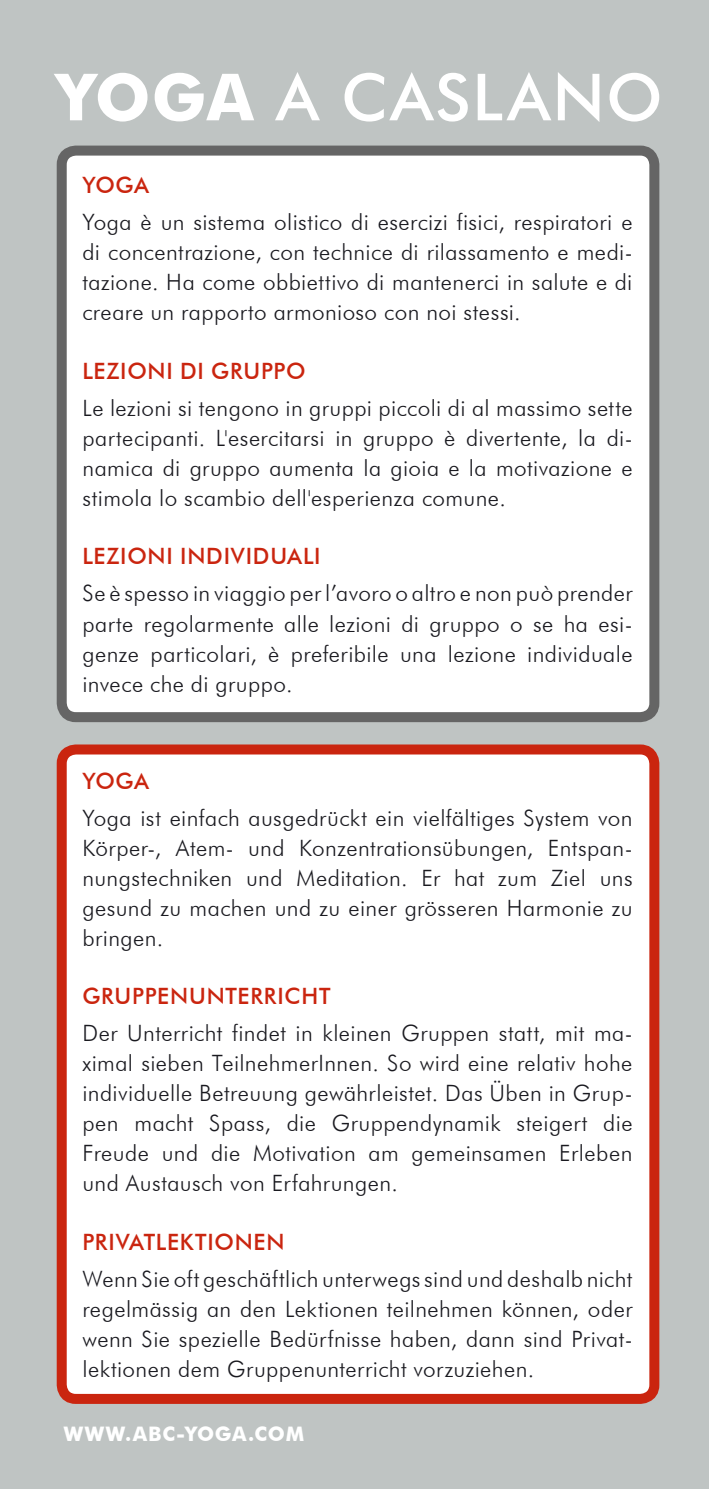
<style>
.page{position:relative;width:709px;height:1489px;background:#fff}
.page>*{position:absolute;margin:0;border:0;box-sizing:border-box;transform-origin:0 0}
.t1{font:500 65px "Futura BT";letter-spacing:.03em;color:#fff}
.t2{font:300 22.5px/30px "Futura BT";letter-spacing:.02em;color:#1a1a20;text-align:justify}
.t3{font:500 22.5px "Futura BT";letter-spacing:.03em;color:#ca250f}
.t4{font:700 20px "Futura BT";letter-spacing:.035em;color:#fff}
.s1{font-weight:700}
</style>
<div class="page">
<div style="left:0;top:0;width:709px;height:1488px;background:#bfc4c3"></div>
<div style="left:56px;top:145px;width:604px;height:572px;background:#fff"></div>
<div style="left:56px;top:744px;width:604px;height:654px;background:#fff"></div>
<h1 class="t1" style="left:57px;top:58px;width:607px"><span class="s1">YOGA</span> A CASLANO</h1>
<p class="t3" style="left:82px;top:172px;width:68px">YOGA</p>
<p class="t2" style="left:82px;top:207px;width:551px">Yoga è un sistema olistico di esercizi fisici, respiratori e di concentrazione, con technice di rilassamento e medi&shy;tazione. Ha come obbiettivo di mantenerci in salute e di creare un rapporto armonioso con noi stessi.</p>
<p class="t3" style="left:82px;top:357px;width:225px">LEZIONI DI GRUPPO</p>
<p class="t2" style="left:82px;top:393px;width:551px">Le lezioni si tengono in gruppi piccoli di al massimo sette partecipanti. L'esercitarsi in gruppo è divertente, la di&shy;namica di gruppo aumenta la gioia e la motivazione e stimola lo scambio dell'esperienza comune.</p>
<p class="t3" style="left:82px;top:542px;width:240px">LEZIONI INDIVIDUALI</p>
<p class="t2" style="left:82px;top:578px;width:551px">Se è spesso in viaggio per l’avoro o altro e non può prender parte regolarmente alle lezioni di gruppo o se ha esi&shy;genze particolari, è preferibile una lezione individuale invece che di gruppo.</p>
<p class="t3" style="left:82px;top:767px;width:68px">YOGA</p>
<p class="t2" style="left:82px;top:802px;width:551px">Yoga ist einfach ausgedrückt ein vielfältiges System von Körper-, Atem- und Konzentrationsübungen, Entspan&shy;nungstechniken und Meditation. Er hat zum Ziel uns gesund zu machen und zu einer grösseren Harmonie zu bringen.</p>
<p class="t3" style="left:82px;top:982px;width:249px">GRUPPENUNTERRICHT</p>
<p class="t2" style="left:82px;top:1018px;width:551px">Der Unterricht findet in kleinen Gruppen statt, mit ma&shy;ximal sieben TeilnehmerInnen. So wird eine relativ hohe individuelle Betreuung gewährleistet. Das Üben in Grup&shy;pen macht Spass, die Gruppendynamik steigert die Freude und die Motivation am gemeinsamen Erleben und Austausch von Erfahrungen.</p>
<p class="t3" style="left:82px;top:1227px;width:204px">PRIVATLEKTIONEN</p>
<p class="t2" style="left:82px;top:1263px;width:551px">Wenn Sie oft geschäftlich unterwegs sind und deshalb nicht regelmässig an den Lektionen teilnehmen können, oder wenn Sie spezielle Bedürfnisse haben, dann sind Privat&shy;lektionen dem Gruppenunterricht vorzuziehen.</p>
<p class="t4" style="left:64px;top:1421px;width:242px">WWW.ABC-YOGA.COM</p>
</div>
